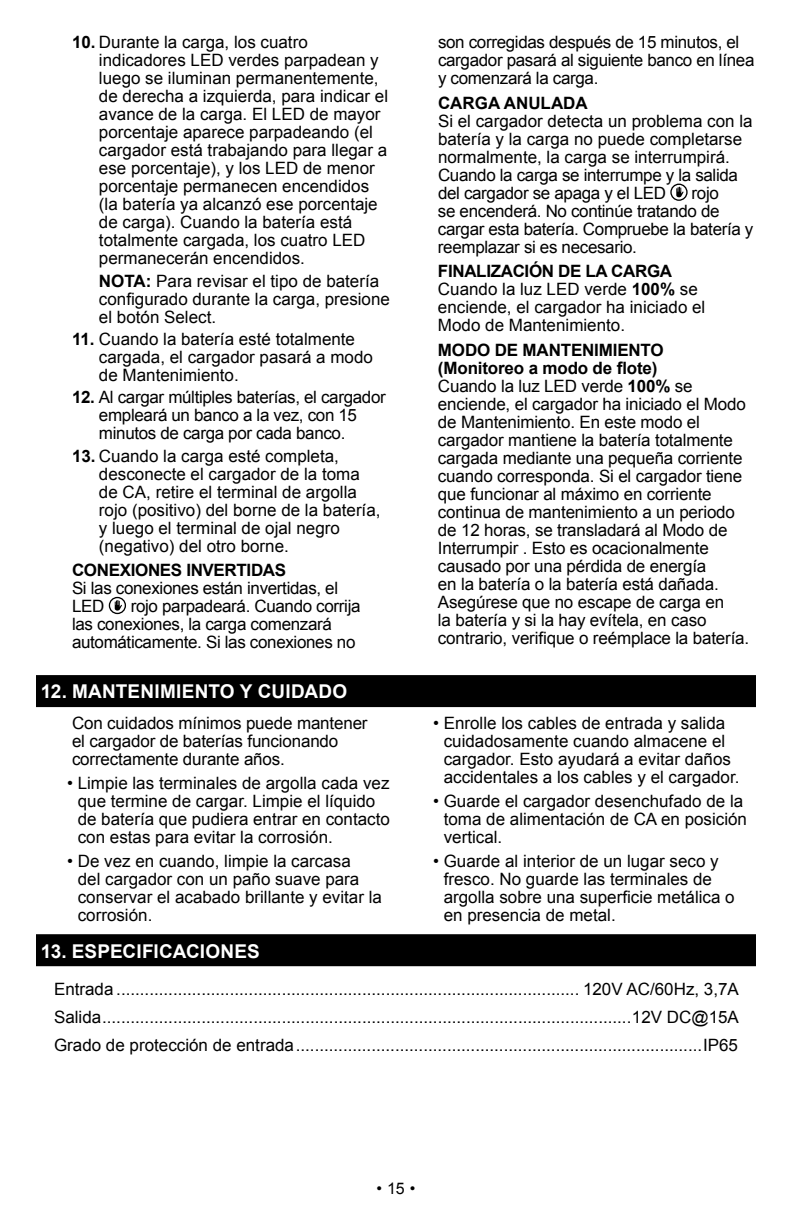
<style>
.page{position:relative;width:792px;height:1224px;background:#fff}
.page>*{position:absolute;margin:0;border:0;box-sizing:border-box;transform-origin:0 0}
.t1{font:700 19px "Arial";letter-spacing:.01em;color:#fff}
.t2{font:17px/18px "Arial";color:#000}
.t3{font:17px/18px "Arial";letter-spacing:-.02em;color:#000}
.t4{font:700 17px "Arial";letter-spacing:-.02em;color:#000}
.t5{font:700 17px "Arial";color:#000}
.t6{font:16px "Arial";color:#000}
.s1{font-weight:700}
</style>
<div class="page">
<svg style="left:109px;top:597px;width:17px;height:17px"></svg>
<svg style="left:670px;top:184px;width:18px;height:17px"></svg>
<div style="left:36px;top:675px;width:720px;height:32px;background:#000"></div>
<div style="left:36px;top:934px;width:720px;height:32px;background:#000"></div>
<p class="t2" style="left:99px;top:34px;width:291px;text-indent:-27px"><span class="s1">10.</span> Durante la carga, los cuatro indicadores LED verdes parpadean y luego se iluminan permanentemente, de derecha a izquierda, para indicar el avance de la carga. El LED de mayor porcentaje aparece parpadeando (el cargador está trabajando para llegar a ese porcentaje), y los LED de menor porcentaje permanecen encendidos (la batería ya alcanzó ese porcentaje de carga). Cuando la batería está totalmente cargada, los cuatro LED permanecerán encendidos.</p>
<p class="t2" style="left:99px;top:272px;width:292px"><span class="s1">NOTA:</span> Para revisar el tipo de batería configurado durante la carga, presione el botón Select.</p>
<p class="t2" style="left:99px;top:330px;width:276px;text-indent:-27px"><span class="s1">11.</span> Cuando la batería esté totalmente cargada, el cargador pasará a modo de Mantenimiento.</p>
<p class="t3" style="left:99px;top:389px;width:288px;text-indent:-27px"><span class="s1">12.</span> Al cargar múltiples baterías, el cargador empleará un banco a la vez, con 15 minutos de carga por cada banco.</p>
<p class="t2" style="left:99px;top:447px;width:283px;text-indent:-27px"><span class="s1">13.</span> Cuando la carga esté completa, desconecte el cargador de la toma de CA, retire el terminal de argolla rojo (positivo) del borne de la batería, y luego el terminal de ojal negro (negativo) del otro borne.</p>
<p class="t4" style="left:72px;top:559px;width:216px">CONEXIONES INVERTIDAS</p>
<p class="t3" style="left:72px;top:579px;width:268px">Si las conexiones están invertidas, el<br>LED</p>
<p class="t3" style="left:72px;top:597px;width:290px;text-indent:59px">rojo parpadeará. Cuando corrija las conexiones, la carga comenzará automáticamente. Si las conexiones no</p>
<p class="t1" style="left:41px;top:679px;width:308px">12. MANTENIMIENTO Y CUIDADO</p>
<p class="t2" style="left:72px;top:715px;width:297px">Con cuidados mínimos puede mantener el cargador de baterías funcionando correctamente durante años.</p>
<p class="t2" style="left:78px;top:774px;width:314px;text-indent:-10px">• Limpie las terminales de argolla cada vez que termine de cargar. Limpie el líquido de batería que pudiera entrar en contacto con estas para evitar la corrosión.</p>
<p class="t2" style="left:78px;top:852px;width:306px;text-indent:-10px">• De vez en cuando, limpie la carcasa<br>del cargador con un paño suave para conservar el acabado brillante y evitar la corrosión.</p>
<p class="t3" style="left:438px;top:34px;width:318px">son corregidas después de 15 minutos, el cargador pasará al siguiente banco en línea y comenzará la carga.</p>
<p class="t5" style="left:438px;top:92px;width:151px">CARGA ANULADA</p>
<p class="t2" style="left:438px;top:112px;width:316px">Si el cargador detecta un problema con la batería y la carga no puede completarse normalmente, la carga se interrumpirá.<br>Cuando la carga se interrumpe y la salida del cargador se apaga y el LED</p>
<p class="t3" style="left:438px;top:184px;width:317px;text-indent:254px">rojo<br>se encenderá. No continúe tratando de cargar esta batería. Compruebe la batería y reemplazar si es necesario.</p>
<p class="t2" style="left:438px;top:263px;width:269px"><span class="s1">FINALIZACIÓN DE LA CARGA<br></span>Cuando la luz LED verde <span class="s1">100%</span> se enciende, el cargador ha iniciado el<br>Modo de Mantenimiento.</p>
<p class="t2" style="left:438px;top:341px;width:313px"><span class="s1">MODO DE MANTENIMIENTO (Monitoreo a modo de flote)<br></span>Cuando la luz LED verde <span class="s1">100%</span> se enciende, el cargador ha iniciado el Modo de Mantenimiento. En este modo el cargador mantiene la batería totalmente cargada mediante una pequeña corriente cuando corresponda. Si el cargador tiene que funcionar al máximo en corriente continua de mantenimiento a un periodo de 12 horas, se transladará al Modo de Interrumpir . Esto es ocacionalmente causado por una pérdida de energía<br>en la batería o la batería está dañada.<br>Asegúrese que no escape de carga en<br>la batería y si la hay evítela, en caso contrario, verifique o reémplace la batería.</p>
<p class="t2" style="left:444px;top:715px;width:297px;text-indent:-10px">• Enrolle los cables de entrada y salida cuidadosamente cuando almacene el cargador. Esto ayudará a evitar daños accidentales a los cables y el cargador.</p>
<p class="t2" style="left:444px;top:792px;width:305px;text-indent:-10px">• Guarde el cargador desenchufado de la toma de alimentación de CA en posición vertical.</p>
<p class="t2" style="left:444px;top:852px;width:293px;text-indent:-10px">• Guarde al interior de un lugar seco y fresco. No guarde las terminales de argolla sobre una superficie metálica o en presencia de metal.</p>
<p class="t1" style="left:41px;top:938px;width:220px">13. ESPECIFICACIONES</p>
<p class="t2" style="left:54px;top:975px;width:686px;line-height:28.4px;text-align:justify">Entrada .................................................................................................. 120V AC/60Hz, 3,7A Salida................................................................................................................12V DC@15A Grado de protección de entrada......................................................................................IP65</p>
<p class="t6" style="left:376px;top:1178px;width:41px">•15•</p>
</div>
